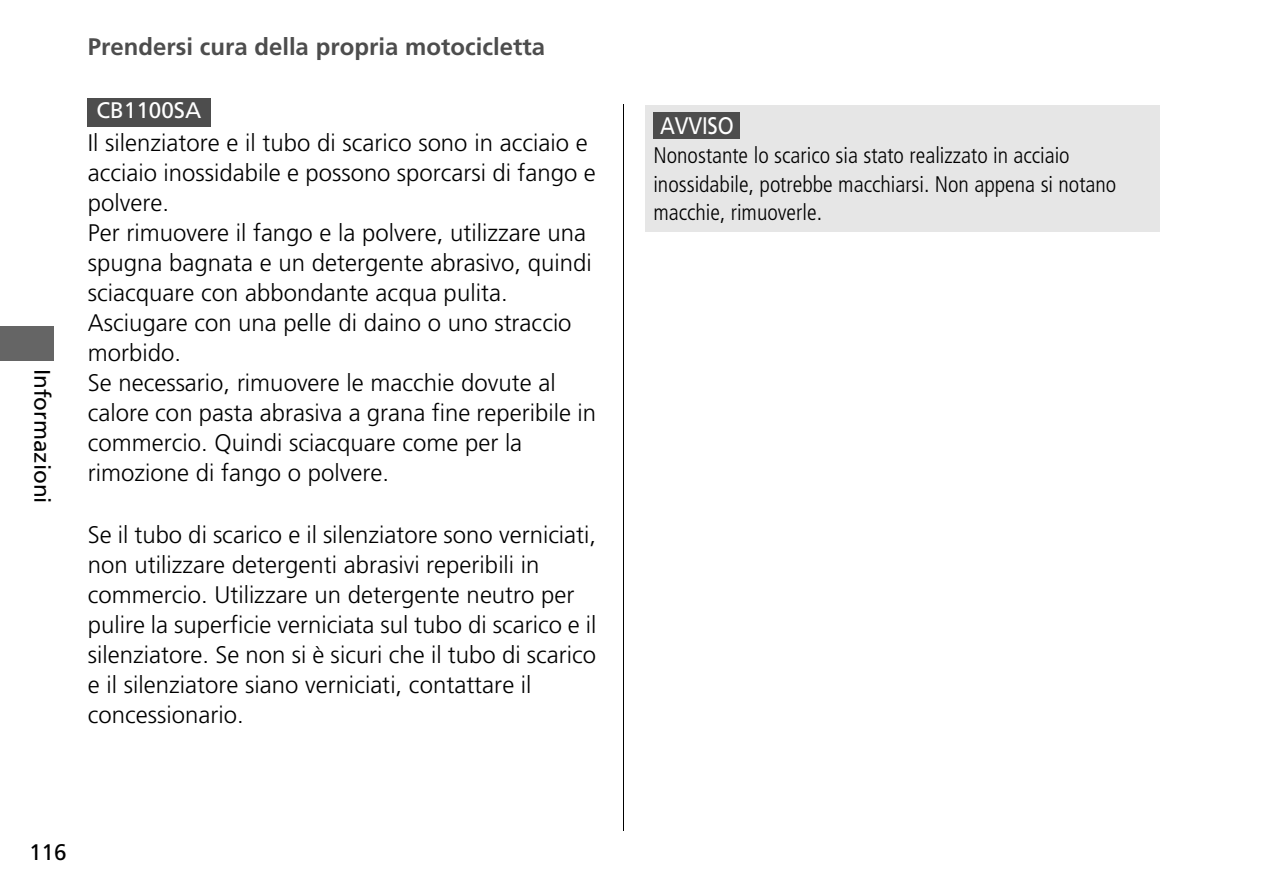
<style>
.page{position:relative;width:1266px;height:894px;background:#fff}
.page>*{position:absolute;margin:0;border:0;box-sizing:border-box;transform-origin:0 0}
.t1{font:300 24px/30px "Frutiger LT Std";color:#000}
.t2{font:700 24px "Frutiger LT Std";color:#4d4d4d}
.t3{font:24px "Frutiger LT Std";letter-spacing:-.005em;color:#fff;scale:.86 1}
.t4{font:300 condensed 22.5px/28.5px "Frutiger LT Std";color:#000}
.t5{font:22.5px "Frutiger LT Std";color:#000}
.t6{font:22.5px "Frutiger LT Std";letter-spacing:-.005em;color:#fff}
</style>
<div class="page">
<hr style="left:623px;top:105px;width:1px;height:725px;background:#000">
<div style="left:0;top:326px;width:54px;height:34px;background:#656565"></div>
<hr style="left:0;top:359px;width:54px;height:2px;background:#656565">
<div style="left:88px;top:98px;width:123px;height:28px;background:#4d4d4d"></div>
<div style="left:645px;top:105px;width:514px;height:127px;background:#e6e6e6"></div>
<div style="left:653px;top:112px;width:85px;height:26px;background:#4d4d4d"></div>
<svg style="left:738px;top:112px;width:1px;height:27px"></svg>
<hr style="left:653px;top:137px;width:85px;height:2px;background:#4d4d4d">
<p class="t5" style="left:51px;top:368px;width:136px;rotate:90deg">Informazioni</p>
<p class="t2" style="left:88px;top:37px;width:459px">Prendersi cura della propria motocicletta</p>
<p class="t6" style="left:96px;top:101px;width:107px">CB1100SA</p>
<p class="t1" style="left:88px;top:129px;width:510px">Il silenziatore e il tubo di scarico sono in acciaio e acciaio inossidabile e possono sporcarsi di fango e polvere.<br>Per rimuovere il fango e la polvere, utilizzare una spugna bagnata e un detergente abrasivo, quindi sciacquare con abbondante acqua pulita.<br>Asciugare con una pelle di daino o uno straccio morbido.<br>Se necessario, rimuovere le macchie dovute al calore con pasta abrasiva a grana fine reperibile in commercio. Quindi sciacquare come per la rimozione di fango o polvere.</p>
<p class="t1" style="left:88px;top:521px;width:510px">Se il tubo di scarico e il silenziatore sono verniciati, non utilizzare detergenti abrasivi reperibili in commercio. Utilizzare un detergente neutro per pulire la superficie verniciata sul tubo di scarico e il silenziatore. Se non si è sicuri che il tubo di scarico e il silenziatore siano verniciati, contattare il concessionario.</p>
<p class="t5" style="left:29px;top:843px;width:39px">116</p>
<p class="t3" style="left:660px;top:115px;width:87px">AVVISO</p>
<p class="t4" style="left:653px;top:143px;width:464px">Nonostante lo scarico sia stato realizzato in acciaio inossidabile, potrebbe macchiarsi. Non appena si notano macchie, rimuoverle.</p>
</div>
